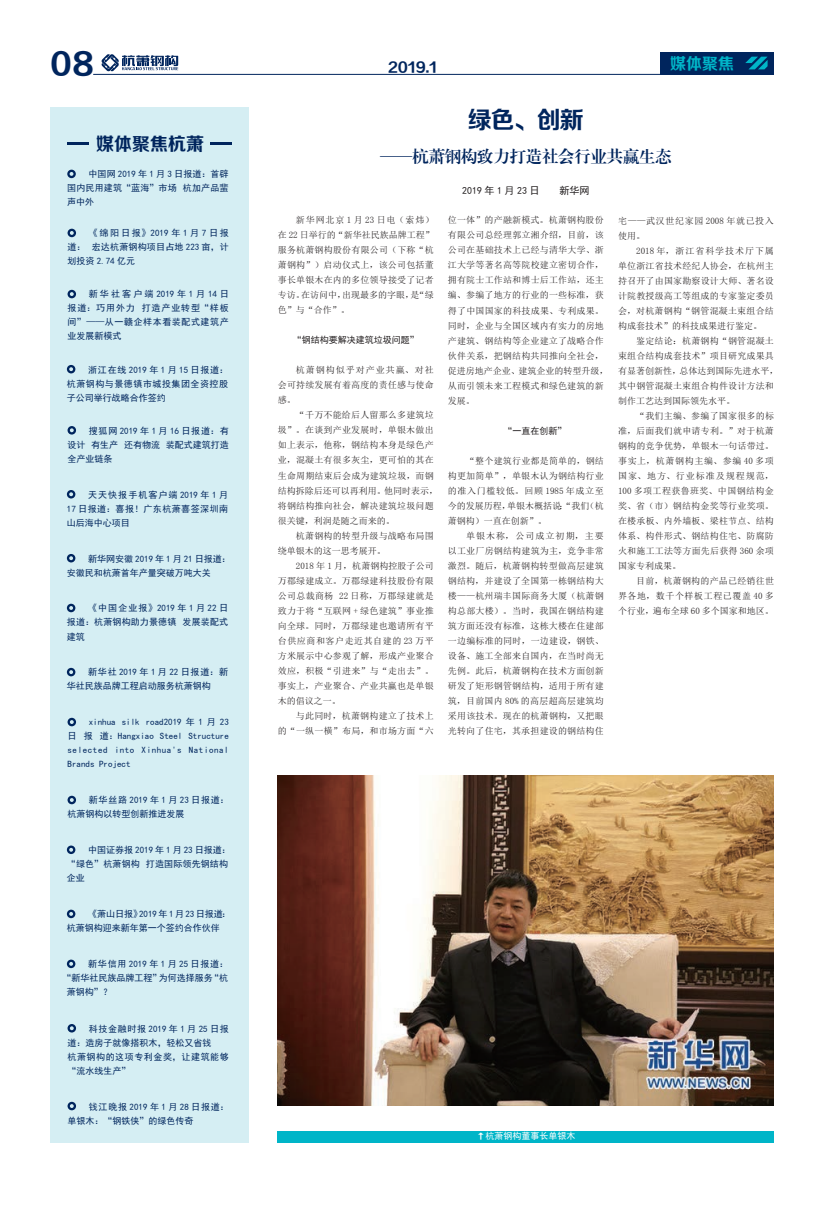
<style>
.page{position:relative;width:825px;height:1208px;background:#fff}
.page>*{position:absolute;margin:0;border:0;box-sizing:border-box;transform-origin:0 0}
.t1{font:30px "FZZCHJW GB1 0";color:#00255d}
.t2{font:24px "FZZCHJW GB1 0";color:#00255d}
.t3{font:18px "FZZCHJW GB1 0";color:#00255d}
.t4{font:16.2px "FZXBSJW GB1 0";color:#00255d}
.t5{font:16px "FZZCHJW GB1 0";color:#00b5c8}
.t6{font:14px "FZZCHJW GB1 0";color:#00255d}
.t7{font:10px "Sim Hei";letter-spacing:.25em;color:#231f20}
.t8{font:10px "Sim Hei";color:#231f20}
.t9{font:9px/15px "Sim Sun";letter-spacing:.02em;color:#231f20;text-align:justify}
.t10{font:9px/14px "Sim Hei";color:#00255d;text-align:justify}
.t11{font:9px/14px "Sim Hei";letter-spacing:.06em;color:#00255d}
.t12{font:9px "Sim Hei";color:#231f20}
.t13{font:9px/15px "Sim Sun";letter-spacing:.07em;color:#231f20}
.t14{font:9px "Sim Hei";letter-spacing:.085em;color:#00255d}
.t15{font:9px "Sim Hei";color:#fff}
</style>
<div class="page">
<div style="left:660px;top:52px;width:85px;height:22px;background:#00255d"></div>
<div style="left:745px;top:52px;width:29px;height:22px;background:#00255d"></div>
<hr style="left:93px;top:74px;width:681px;height:1px;background:#00255d">
<svg style="left:745px;top:57px;width:22px;height:12px"></svg>
<svg style="left:102px;top:54px;width:76px;height:17px"></svg>
<div style="left:51px;top:108px;width:198px;height:1034px;background:#d5eef3"></div>
<hr style="left:68px;top:142px;width:21px;height:3px;background:#00255d">
<hr style="left:211px;top:142px;width:21px;height:3px;background:#00255d">
<div style="left:67px;top:170px;width:9px;height:8px;border:2px solid #00255d;border-radius:50%"></div>
<div style="left:68px;top:229px;width:8px;height:8px;border:2px solid #00255d;border-radius:50%"></div>
<div style="left:68px;top:290px;width:8px;height:8px;border:2px solid #00255d;border-radius:50%"></div>
<div style="left:68px;top:426px;width:8px;height:8px;border:2px solid #00255d;border-radius:50%"></div>
<div style="left:67px;top:490px;width:8px;height:8px;border:2px solid #00255d;border-radius:50%"></div>
<div style="left:67px;top:554px;width:8px;height:8px;border:2px solid #00255d;border-radius:50%"></div>
<div style="left:67px;top:604px;width:8px;height:8px;border:2px solid #00255d;border-radius:50%"></div>
<div style="left:67px;top:668px;width:8px;height:8px;border:2px solid #00255d;border-radius:50%"></div>
<div style="left:68px;top:718px;width:8px;height:8px;border:2px solid #00255d;border-radius:50%"></div>
<div style="left:68px;top:795px;width:8px;height:9px;border:2px solid #00255d;border-radius:50%"></div>
<div style="left:67px;top:845px;width:8px;height:9px;border:2px solid #00255d;border-radius:50%"></div>
<div style="left:67px;top:959px;width:8px;height:9px;border:2px solid #00255d;border-radius:50%"></div>
<div style="left:67px;top:909px;width:8px;height:9px;border:2px solid #00255d;border-radius:50%"></div>
<div style="left:68px;top:1024px;width:8px;height:8px;border:2px solid #00255d;border-radius:50%"></div>
<div style="left:67px;top:365px;width:8px;height:8px;border:2px solid #00255d;border-radius:50%"></div>
<div style="left:68px;top:1101px;width:8px;height:9px;border:2px solid #00255d;border-radius:50%"></div>
<img style="left:278px;top:775px;width:496px;height:331px">
<div style="left:278px;top:1131px;width:496px;height:11px;background:#00b5c8"></div>
<h1 class="t1" style="left:50px;top:48px;width:45px">08</h1>
<h3 class="t6" style="left:388px;top:60px;width:50px">2019.1</h3>
<h3 class="t5" style="left:670px;top:55px;width:65px">媒体聚焦</h3>
<h3 class="t3" style="left:96px;top:134px;width:109px">媒体聚焦杭萧</h3>
<p class="t10" style="left:67px;top:167px;width:163px;text-indent:21px">中国网 2019 年 1 月 3 日报道：首辟国内民用建筑“蓝海”市场 杭加产品蜚声中外</p>
<p class="t10" style="left:68px;top:226px;width:163px;text-indent:21px">《绵阳日报》2019年1月7日报道： 宏达杭萧钢构项目占地 223 亩，计划投资 2.74 亿元</p>
<p class="t10" style="left:68px;top:287px;width:163px;text-indent:21px">新华社客户端2019年1月14日报道：巧用外力 打造产业转型“样板间”——从一赣企样本看装配式建筑产业发展新模式</p>
<p class="t10" style="left:67px;top:362px;width:163px;text-indent:21px">浙江在线 2019 年 1 月 15 日报道：杭萧钢构与景德镇市城投集团全资控股子公司举行战略合作签约</p>
<p class="t10" style="left:68px;top:423px;width:163px;text-indent:21px">搜狐网 2019 年 1 月 16 日报道：有设计 有生产 还有物流 装配式建筑打造全产业链条</p>
<p class="t10" style="left:67px;top:487px;width:163px;text-indent:21px">天天快报手机客户端 2019 年 1 月17 日报道：喜报！广东杭萧喜签深圳南山后海中心项目</p>
<p class="t10" style="left:67px;top:551px;width:165px;text-indent:21px">新华网安徽 2019 年 1 月 21 日报道：安徽民和杭萧首年产量突破万吨大关</p>
<p class="t10" style="left:67px;top:601px;width:163px;text-indent:21px">《中国企业报》2019 年 1 月 22 日报道：杭萧钢构助力景德镇 发展装配式建筑</p>
<p class="t10" style="left:67px;top:665px;width:163px;text-indent:21px">新华社 2019 年 1 月 22 日报道：新华社民族品牌工程启动服务杭萧钢构</p>
<p class="t10" style="left:68px;top:715px;width:163px;text-indent:21px">xinhua silk road2019 年 1 月 23日 报 道：Hangxiao Steel Structure selected into Xinhua's National Brands Project</p>
<p class="t10" style="left:68px;top:793px;width:163px;text-indent:21px">新华丝路 2019 年 1 月 23 日报道：杭萧钢构以转型创新推进发展</p>
<p class="t10" style="left:67px;top:843px;width:165px;text-align:left;text-indent:21px">中国证券报 2019 年 1 月 23 日报道：“绿色”杭萧钢构 打造国际领先钢结构企业</p>
<p class="t10" style="left:67px;top:907px;width:165px;text-indent:21px">《萧山日报》2019 年 1 月 23 日报道：杭萧钢构迎来新年第一个签约合作伙伴</p>
<p class="t14" style="left:88px;top:959px;width:141px">新华信用 2019 年 1 月 25 日报道：</p>
<p class="t10" style="left:62px;top:971px;width:167px">“新华社民族品牌工程”为何选择服务“杭</p>
<p class="t10" style="left:67px;top:985px;width:46px">萧钢构”？</p>
<p class="t11" style="left:68px;top:1021px;width:163px;text-indent:21px">科技金融时报 2019 年 1 月 25 日报道：造房子就像搭积木，轻松又省钱<br>杭萧钢构的这项专利金奖，让建筑能够“流水线生产”</p>
<p class="t10" style="left:68px;top:1099px;width:163px;text-indent:21px">钱江晚报 2019 年 1 月 28 日报道：单银木：“钢铁侠”的绿色传奇</p>
<h2 class="t2" style="left:468px;top:107px;width:118px">绿色、创新</h2>
<h3 class="t4" style="left:380px;top:148px;width:293px">——杭萧钢构致力打造社会行业共赢生态</h3>
<p class="t7" style="left:462px;top:186px;width:79px">2019年1月23日</p>
<p class="t8" style="left:560px;top:186px;width:31px">新华网</p>
<p class="t9" style="left:278px;top:213px;width:157px;text-indent:18px">新华网北京 1 月 23 日电（索炜）在 22 日举行的“新华社民族品牌工程”服务杭萧钢构股份有限公司（下称“杭萧钢构”）启动仪式上，该公司包括董事长单银木在内的多位领导接受了记者专访。在访问中，出现最多的字眼，是“绿色”与“合作”。</p>
<p class="t12" style="left:293px;top:336px;width:127px">“钢结构要解决建筑垃圾问题”</p>
<p class="t9" style="left:278px;top:363px;width:157px;text-indent:18px">杭萧钢构似乎对产业共赢、对社会可持续发展有着高度的责任感与使命感。</p>
<p class="t9" style="left:278px;top:408px;width:162px;text-align:left;text-indent:18px">“千万不能给后人留那么多建筑垃圾”。在谈到产业发展时，单银木做出如上表示，他称，钢结构本身是绿色产业，混凝土有很多灰尘，更可怕的其在生命周期结束后会成为建筑垃圾，而钢结构拆除后还可以再利用。他同时表示，将钢结构推向社会，解决建筑垃圾问题很关键，利润是随之而来的。</p>
<p class="t9" style="left:278px;top:528px;width:157px;text-indent:18px">杭萧钢构的转型升级与战略布局围绕单银木的这一思考展开。</p>
<p class="t9" style="left:278px;top:558px;width:157px;text-indent:18px">2018 年 1 月，杭萧钢构控股子公司万郡绿建成立。万郡绿建科技股份有限公司总裁商杨 22 日称，万郡绿建就是致力于将“互联网 + 绿色建筑”事业推向全球。同时，万郡绿建也邀请所有平台供应商和客户走近其自建的 23 万平方米展示中心参观了解，形成产业聚合效应，积极“引进来”与“走出去”。事实上，产业聚合、产业共赢也是单银木的倡议之一。</p>
<p class="t9" style="left:278px;top:708px;width:157px;text-align:right">与此同时，杭萧钢构建立了技术上的“一纵一横”布局，和市场方面“六</p>
<p class="t9" style="left:448px;top:213px;width:162px;text-align:left">位一体”的产融新模式。杭萧钢构股份有限公司总经理郭立湘介绍，目前，该公司在基础技术上已经与清华大学、浙江大学等著名高等院校建立密切合作，拥有院士工作站和博士后工作站，还主编、参编了地方的行业的一些标准，获得了中国国家的科技成果、专利成果。同时，企业与全国区域内有实力的房地产建筑、钢结构等企业建立了战略合作伙伴关系，把钢结构共同推向全社会，促进房地产企业、建筑企业的转型升级，从而引领未来工程模式和绿色建筑的新发展。</p>
<p class="t12" style="left:485px;top:426px;width:82px">　　“一直在创新”</p>
<p class="t9" style="left:448px;top:453px;width:157px;text-indent:18px">“整个建筑行业都是简单的，钢结构更加简单”，单银木认为钢结构行业的准入门槛较低。回顾 1985 年成立至今的发展历程，单银木概括说：“我们（杭萧钢构）一直在创新”。</p>
<p class="t9" style="left:448px;top:528px;width:157px;text-indent:18px">单银木称，公司成立初期，主要以工业厂房钢结构建筑为主，竞争非常激烈。随后，杭萧钢构转型做高层建筑钢结构，并建设了全国第一栋钢结构大楼——杭州瑞丰国际商务大厦（杭萧钢构总部大楼）。当时，我国在钢结构建筑方面还没有标准，这栋大楼在住建部一边编标准的同时，一边建设，钢铁、设备、施工全部来自国内，在当时尚无先例。此后，杭萧钢构在技术方面创新研发了矩形钢管钢结构，适用于所有建筑，目前国内 80% 的高层超高层建筑均采用该技术。现在的杭萧钢构，又把眼光转向了住宅，其承担建设的钢结构住</p>
<p class="t13" style="left:618px;top:213px;width:157px">宅——武汉世纪家园 2008 年就已投入使用。</p>
<p class="t9" style="left:618px;top:243px;width:157px;text-indent:18px">2018 年，浙江省科学技术厅下属单位浙江省技术经纪人协会，在杭州主持召开了由国家勘察设计大师、著名设计院教授级高工等组成的专家鉴定委员会，对杭萧钢构“钢管混凝土束组合结构成套技术”的科技成果进行鉴定。</p>
<p class="t9" style="left:618px;top:333px;width:162px;text-align:left;text-indent:18px">鉴定结论：杭萧钢构“钢管混凝土束组合结构成套技术”项目研究成果具有显著创新性，总体达到国际先进水平，其中钢管混凝土束组合构件设计方法和制作工艺达到国际领先水平。</p>
<p class="t9" style="left:618px;top:408px;width:157px;text-indent:18px">“我们主编、参编了国家很多的标准，后面我们就申请专利。”对于杭萧钢构的竞争优势，单银木一句话带过。事实上，杭萧钢构主编、参编 40 多项国家、地方、行业标准及规程规范，100 多项工程获鲁班奖、中国钢结构金奖、省（市）钢结构金奖等行业奖项。在楼承板、内外墙板、梁柱节点、结构体系、构件形式、钢结构住宅、防腐防火和施工工法等方面先后获得 360 余项国家专利成果。</p>
<p class="t9" style="left:618px;top:573px;width:157px;text-indent:18px">目前，杭萧钢构的产品已经销往世界各地，数千个样板工程已覆盖 40 多个行业，遍布全球 60 多个国家和地区。</p>
<p class="t15" style="left:476px;top:1131px;width:100px">↑杭萧钢构董事长单银木</p>
</div>
